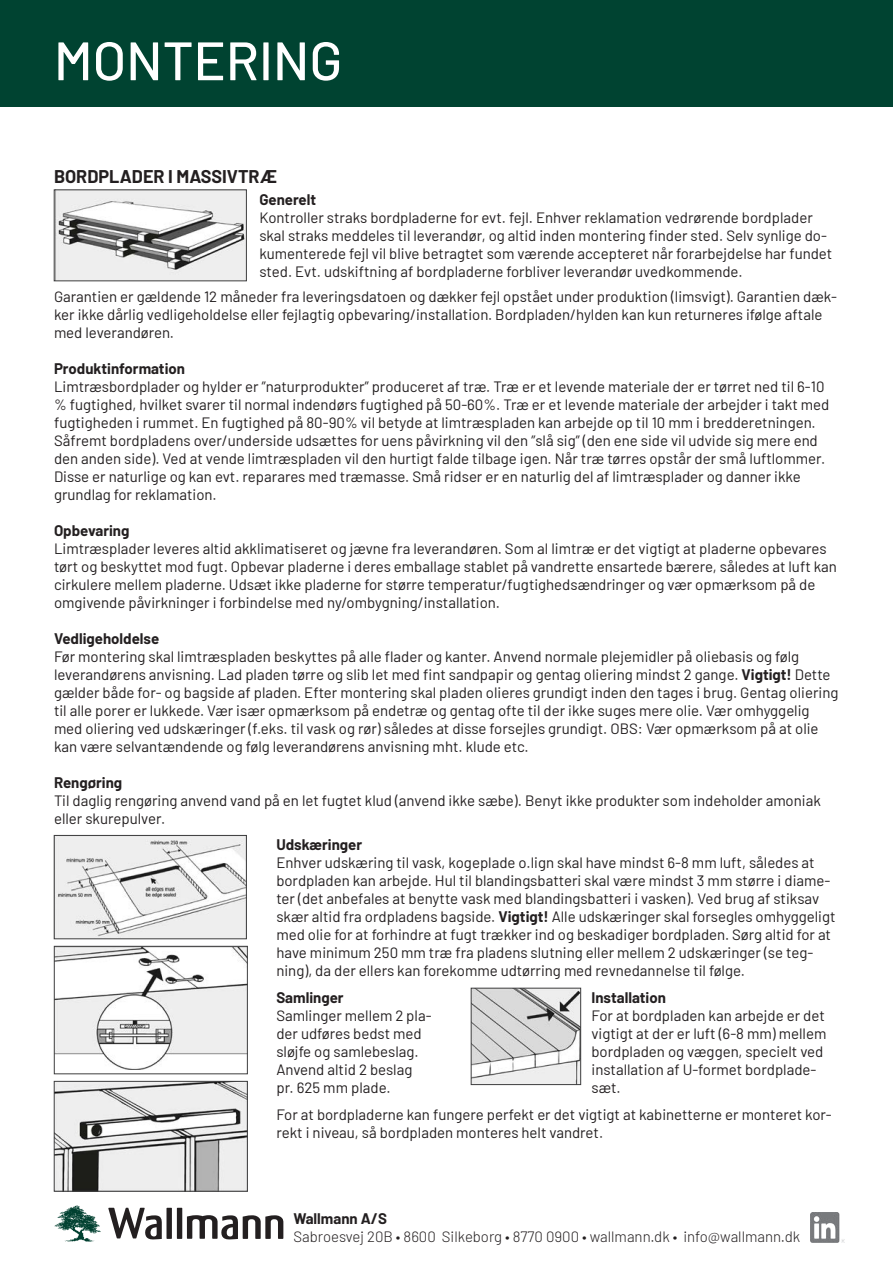
<style>
.page{position:relative;width:893px;height:1263px;background:#fff}
.page>*{position:absolute;margin:0;border:0;box-sizing:border-box;transform-origin:0 0}
.t1{font:500 54px "Barlow";color:#fff}
.t2{font:700 18px "Barlow";color:#231f20}
.t3{font:15px/18px "Barlow";color:#231f20}
.t4{font:300 15px "Barlow";color:#231f20}
.t5{font:700 15px "Barlow";color:#231f20}
.s1{font-weight:700}
</style>
<div class="page">
<img style="left:810px;top:1213px;width:34px;height:29px">
<svg style="left:108px;top:1208px;width:54px;height:32px"></svg>
<div style="left:167px;top:1208px;width:5px;height:31px;background:#231f20"></div>
<div style="left:177px;top:1208px;width:5px;height:31px;background:#231f20"></div>
<svg style="left:187px;top:1215px;width:96px;height:25px"></svg>
<svg style="left:54px;top:1205px;width:47px;height:37px"></svg>
<div style="left:0;top:0;width:893px;height:106px;background:#004331"></div>
<img style="left:56px;top:192px;width:189px;height:87px">
<div style="left:54px;top:190px;width:193px;height:91px;border:1px solid #3e3e3f"></div>
<img style="left:56px;top:837px;width:189px;height:100px">
<div style="left:54px;top:835px;width:193px;height:104px;border:1px solid #3e3e3f"></div>
<img style="left:56px;top:948px;width:190px;height:121px">
<div style="left:54px;top:946px;width:194px;height:128px;border:1px solid #3e3e3f"></div>
<img style="left:473px;top:990px;width:106px;height:93px">
<div style="left:471px;top:988px;width:110px;height:97px;border:1px solid #3e3e3f"></div>
<img style="left:56px;top:1083px;width:190px;height:106px">
<div style="left:54px;top:1081px;width:194px;height:110px;border:1px solid #3e3e3f"></div>
<p class="t1" style="left:54px;top:21px;width:290px">MONTERING</p>
<p class="t2" style="left:54px;top:163px;width:225px">BORDPLADER I MASSIVTRÆ</p>
<p class="t3" style="left:259px;top:189px;width:574px"><span class="s1">Generelt<br></span>Kontroller straks bordpladerne for evt. fejl. Enhver reklamation vedrørende bordplader skal straks meddeles til leverandør, og altid inden montering finder sted. Selv synlige do&shy;kumenterede fejl vil blive betragtet som værende accepteret når forarbejdelse har fundet sted. Evt. udskiftning af bordpladerne forbliver leverandør uvedkommende.</p>
<p class="t3" style="left:54px;top:287px;width:784px">Garantien er gældende 12 måneder fra leveringsdatoen og dækker fejl opstået under produktion (limsvigt). Garantien dæk&shy;ker ikke dårlig vedligeholdelse eller fejlagtig opbevaring/installation. Bordpladen/hylden kan kun returneres ifølge aftale med leverandøren.</p>
<p class="t3" style="left:54px;top:359px;width:777px"><span class="s1">Produktinformation<br></span>Limtræsbordplader og hylder er ”naturprodukter” produceret af træ. Træ er et levende materiale der er tørret ned til 6-10 % fugtighed, hvilket svarer til normal indendørs fugtighed på 50-60%. Træ er et levende materiale der arbejder i takt med fugtigheden i rummet. En fugtighed på 80-90% vil betyde at limtræspladen kan arbejde op til 10 mm i bredderetningen.<br>Såfremt bordpladens over/underside udsættes for uens påvirkning vil den ”slå sig” (den ene side vil udvide sig mere end den anden side). Ved at vende limtræspladen vil den hurtigt falde tilbage igen. Når træ tørres opstår der små luftlommer.<br>Disse er naturlige og kan evt. reparares med træmasse. Små ridser er en naturlig del af limtræsplader og danner ikke grundlag for reklamation.</p>
<p class="t3" style="left:54px;top:521px;width:784px"><span class="s1">Opbevaring<br></span>Limtræsplader leveres altid akklimatiseret og jævne fra leverandøren. Som al limtræ er det vigtigt at pladerne opbevares tørt og beskyttet mod fugt. Opbevar pladerne i deres emballage stablet på vandrette ensartede bærere, således at luft kan cirkulere mellem pladerne. Udsæt ikke pladerne for større temperatur/fugtighedsændringer og vær opmærksom på de omgivende påvirkninger i forbindelse med ny/ombygning/installation.</p>
<p class="t3" style="left:54px;top:629px;width:786px"><span class="s1">Vedligeholdelse<br></span>Før montering skal limtræspladen beskyttes på alle flader og kanter. Anvend normale plejemidler på oliebasis og følg leverandørens anvisning. Lad pladen tørre og slib let med fint sandpapir og gentag oliering mindst 2 gange. <span class="s1">Vigtigt!</span> Dette gælder både for- og bagside af pladen. Efter montering skal pladen olieres grundigt inden den tages i brug. Gentag oliering til alle porer er lukkede. Vær især opmærksom på endetræ og gentag ofte til der ikke suges mere olie. Vær omhyggelig med oliering ved udskæringer (f.eks. til vask og rør) således at disse forsejles grundigt. OBS: Vær opmærksom på at olie kan være selvantændende og følg leverandørens anvisning mht. klude etc.</p>
<p class="t3" style="left:54px;top:773px;width:768px"><span class="s1">Rengøring<br></span>Til daglig rengøring anvend vand på en let fugtet klud (anvend ikke sæbe). Benyt ikke produkter som indeholder amoniak eller skurepulver.</p>
<p class="t3" style="left:276px;top:835px;width:561px"><span class="s1">Udskæringer<br></span>Enhver udskæring til vask, kogeplade o.lign skal have mindst 6-8 mm luft, således at bordpladen kan arbejde. Hul til blandingsbatteri skal være mindst 3 mm større i diame&shy;ter (det anbefales at benytte vask med blandingsbatteri i vasken). Ved brug af stiksav skær altid fra ordpladens bagside. <span class="s1">Vigtigt!</span> Alle udskæringer skal forsegles omhyggeligt med olie for at forhindre at fugt trækker ind og beskadiger bordpladen. Sørg altid for at have minimum 250 mm træ fra pladens slutning eller mellem 2 udskæringer (se teg&shy;ning), da der ellers kan forekomme udtørring med revnedannelse til følge.</p>
<p class="t3" style="left:276px;top:987px;width:157px"><span class="s1">Samlinger<br></span>Samlinger mellem 2 pla&shy;der udføres bedst med sløjfe og samlebeslag.<br>Anvend altid 2 beslag pr. 625 mm plade.</p>
<p class="t3" style="left:591px;top:987px;width:236px"><span class="s1">Installation<br></span>For at bordpladen kan arbejde er det vigtigt at der er luft (6-8 mm) mellem bordpladen og væggen, specielt ved installation af U-formet bordplade&shy;sæt.</p>
<p class="t3" style="left:276px;top:1104px;width:557px">For at bordpladerne kan fungere perfekt er det vigtigt at kabinetterne er monteret kor&shy;rekt i niveau, så bordpladen monteres helt vandret.</p>
<p class="t5" style="left:293px;top:1207px;width:95px">Wallmann A/S</p>
<p class="t4" style="left:293px;top:1225px;width:508px">Sabroesvej 20B • 8600 Silkeborg • 8770 0900 • wallmann.dk • info@wallmann.dk</p>
</div>
